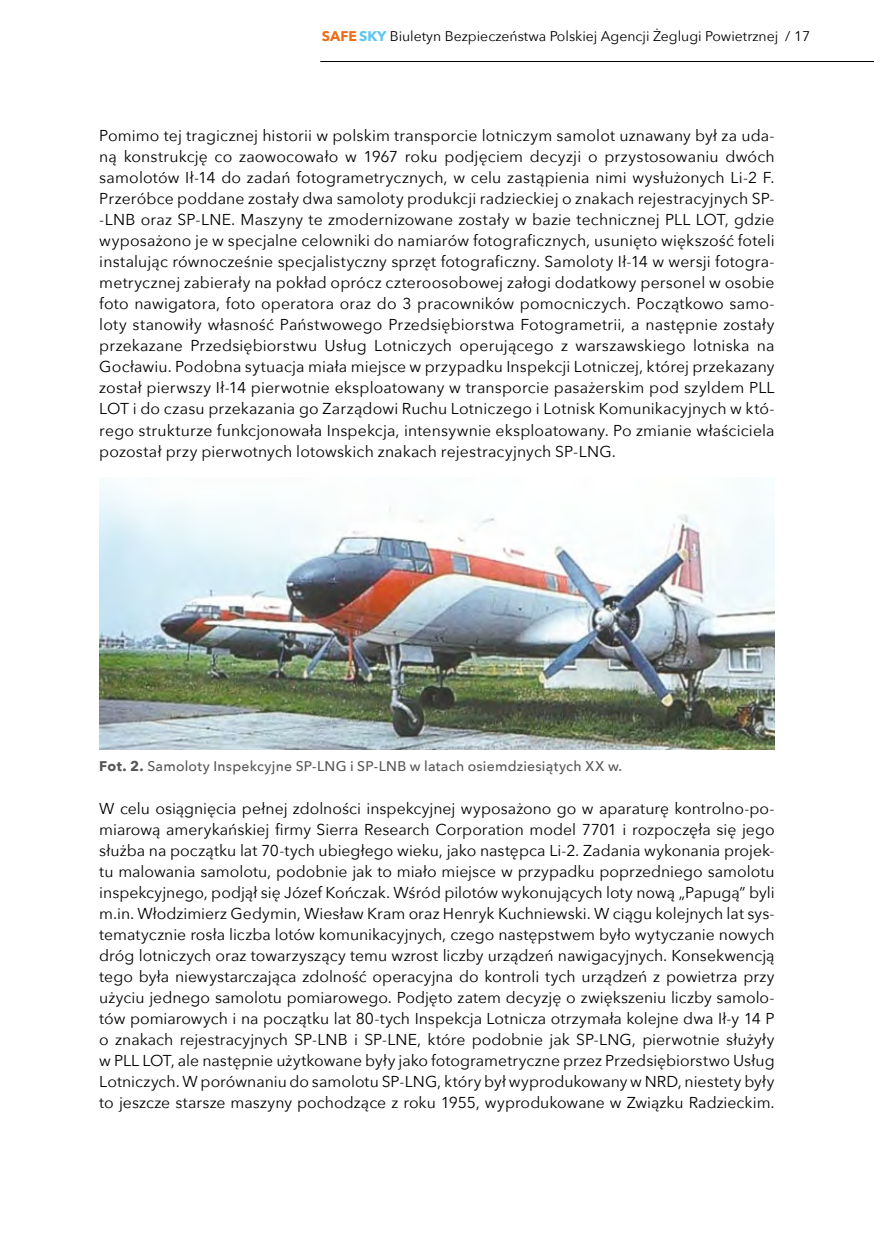
<style>
.page{position:relative;width:874px;height:1241px;background:#fff}
.page>*{position:absolute;margin:0;border:0;box-sizing:border-box;transform-origin:0 0}
.tekst_glowny{font:15.75px/21px "Avenir Next";letter-spacing:.005em;color:#000;text-align:justify}
.t1{font:14px "Avenir Next";color:#000}
.Rys_Fot_podpis{font:500 14px "Avenir Next";letter-spacing:.015em;color:#575756}
.s1{font-weight:700;color:#ed6e19}
.s2{font-weight:700;color:#5bc5f2}
.s3{font-weight:700}
</style>
<div class="page">
<hr style="left:320px;top:61px;width:553px;height:1px;background:#000">
<img style="left:99px;top:483px;width:675px;height:266px">
<p class="t1" style="left:322px;top:24px;width:489px"><span class="s1">SAFE</span><span class="s2">SKY</span> Biuletyn Bezpieczeństwa Polskiej Agencji Żeglugi Powietrznej / 17</p>
<p class="tekst_glowny" style="left:99px;top:125px;width:676px">Pomimo tej tragicznej historii w polskim transporcie lotniczym samolot uznawany był za uda&shy;ną konstrukcję co zaowocowało w 1967 roku podjęciem decyzji o przystosowaniu dwóch samolotów Ił-14 do zadań fotogrametrycznych, w celu zastąpienia nimi wysłużonych Li-2 F.<br>Przeróbce poddane zostały dwa samoloty produkcji radzieckiej o znakach rejestracyjnych SP--LNB oraz SP-LNE. Maszyny te zmodernizowane zostały w bazie technicznej PLL LOT, gdzie wyposażono je w specjalne celowniki do namiarów fotograficznych, usunięto większość foteli instalując równocześnie specjalistyczny sprzęt fotograficzny. Samoloty Ił-14 w wersji fotogra&shy;metrycznej zabierały na pokład oprócz czteroosobowej załogi dodatkowy personel w osobie foto nawigatora, foto operatora oraz do 3 pracowników pomocniczych. Początkowo samo&shy;loty stanowiły własność Państwowego Przedsiębiorstwa Fotogrametrii, a następnie zostały przekazane Przedsiębiorstwu Usług Lotniczych operującego z warszawskiego lotniska na Gocławiu. Podobna sytuacja miała miejsce w przypadku Inspekcji Lotniczej, której przekazany został pierwszy Ił-14 pierwotnie eksploatowany w transporcie pasażerskim pod szyldem PLL LOT i do czasu przekazania go Zarządowi Ruchu Lotniczego i Lotnisk Komunikacyjnych w któ&shy;rego strukturze funkcjonowała Inspekcja, intensywnie eksploatowany. Po zmianie właściciela pozostał przy pierwotnych lotowskich znakach rejestracyjnych SP-LNG.</p>
<p class="Rys_Fot_podpis" style="left:99px;top:754px;width:524px"><span class="s3">Fot. 2.</span> Samoloty Inspekcyjne SP-LNG i SP-LNB w latach osiemdziesiątych XX w.</p>
<p class="tekst_glowny" style="left:99px;top:797px;width:676px">W celu osiągnięcia pełnej zdolności inspekcyjnej wyposażono go w aparaturę kontrolno-po&shy;miarową amerykańskiej firmy Sierra Research Corporation model 7701 i rozpoczęła się jego służba na początku lat 70-tych ubiegłego wieku, jako następca Li-2. Zadania wykonania projek&shy;tu malowania samolotu, podobnie jak to miało miejsce w przypadku poprzedniego samolotu inspekcyjnego, podjął się Józef Kończak. Wśród pilotów wykonujących loty nową „Papugą” byli m.in. Włodzimierz Gedymin, Wiesław Kram oraz Henryk Kuchniewski. W ciągu kolejnych lat sys&shy;tematycznie rosła liczba lotów komunikacyjnych, czego następstwem było wytyczanie nowych dróg lotniczych oraz towarzyszący temu wzrost liczby urządzeń nawigacyjnych. Konsekwencją tego była niewystarczająca zdolność operacyjna do kontroli tych urządzeń z powietrza przy użyciu jednego samolotu pomiarowego. Podjęto zatem decyzję o zwiększeniu liczby samolo&shy;tów pomiarowych i na początku lat 80-tych Inspekcja Lotnicza otrzymała kolejne dwa Ił-y 14 P o znakach rejestracyjnych SP-LNB i SP-LNE, które podobnie jak SP-LNG, pierwotnie służyły w PLL LOT, ale następnie użytkowane były jako fotogrametryczne przez Przedsiębiorstwo Usług Lotniczych. W porównaniu do samolotu SP-LNG, który był wyprodukowany w NRD, niestety były to jeszcze starsze maszyny pochodzące z roku 1955, wyprodukowane w Związku Radzieckim.</p>
</div>
